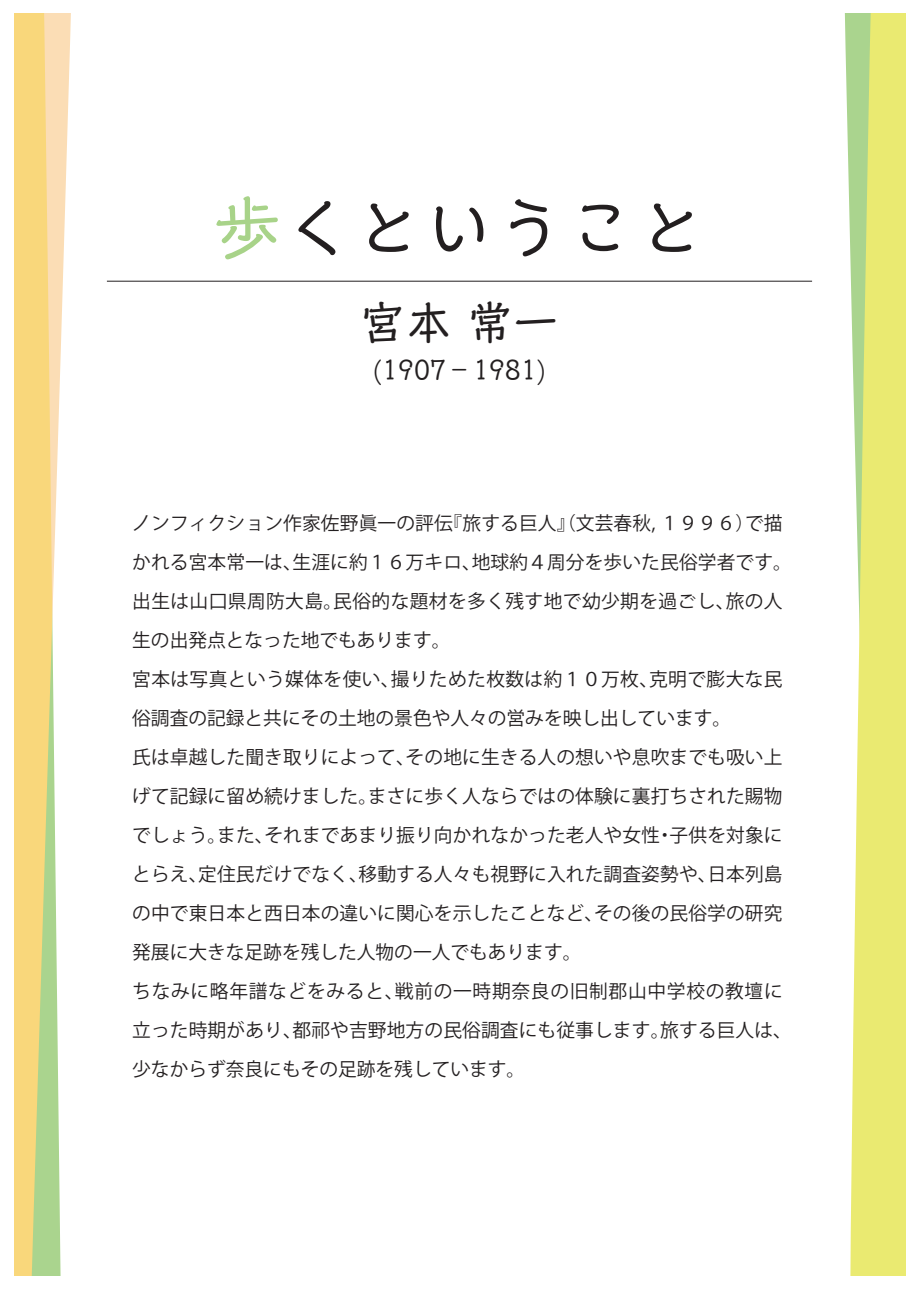
<style>
.page{position:relative;width:919px;height:1289px;background:#fff}
.page>*{position:absolute;margin:0;border:0;box-sizing:border-box;transform-origin:0 0}
.t1{font:70.8px "Talking Std";color:#231f20}
.t2{font:46.05px "Talking Std";color:#231f20}
.t3{font:27px "Talking Std";color:#231f20}
.t4{font:18.75px/39px "Koz Go Pr 6 N";letter-spacing:.005em;color:#231f20}
.s1{color:#a8d389}
</style>
<div class="page">
<svg style="left:846px;top:13px;width:60px;height:1263px;fill:#eaea71"></svg>
<svg style="left:62px;top:13px;width:9px;height:293px"></svg>
<svg style="left:14px;top:13px;width:48px;height:1263px;background:#edd98d"></svg>
<hr style="left:107px;top:281px;width:705px;height:1px;background:#231f20">
<h1 class="t1" style="left:212px;top:174px;width:497px"><span class="s1">歩</span>くということ</h1>
<h2 class="t2" style="left:359px;top:287px;width:201px">宮本 常一</h2>
<h3 class="t3" style="left:373px;top:349px;width:175px">(1907－1981)</h3>
<p class="t4" style="left:132px;top:504px;width:661px">ノンフィクション作家佐野眞一の評伝『旅する巨人』（文芸春秋, １９９６）で描かれる宮本常一は、生涯に約１６万キロ、地球約４周分を歩いた民俗学者です。出生は山口県周防大島。民俗的な題材を多く残す地で幼少期を過ごし、旅の人生の出発点となった地でもあります。<br>宮本は写真という媒体を使い、撮りためた枚数は約１０万枚、克明で膨大な民俗調査の記録と共にその土地の景色や人々の営みを映し出しています。<br>氏は卓越した聞き取りによって、その地に生きる人の想いや息吹までも吸い上げて記録に留め続けました。まさに歩く人ならではの体験に裏打ちされた賜物でしょう。また、それまであまり振り向かれなかった老人や女性・子供を対象にとらえ、定住民だけでなく、移動する人々も視野に入れた調査姿勢や、日本列島の中で東日本と西日本の違いに関心を示したことなど、その後の民俗学の研究発展に大きな足跡を残した人物の一人でもあります。<br>ちなみに略年譜などをみると、戦前の一時期奈良の旧制郡山中学校の教壇に立った時期があり、都祁や吉野地方の民俗調査にも従事します。旅する巨人は、少なからず奈良にもその足跡を残しています。</p>
</div>
